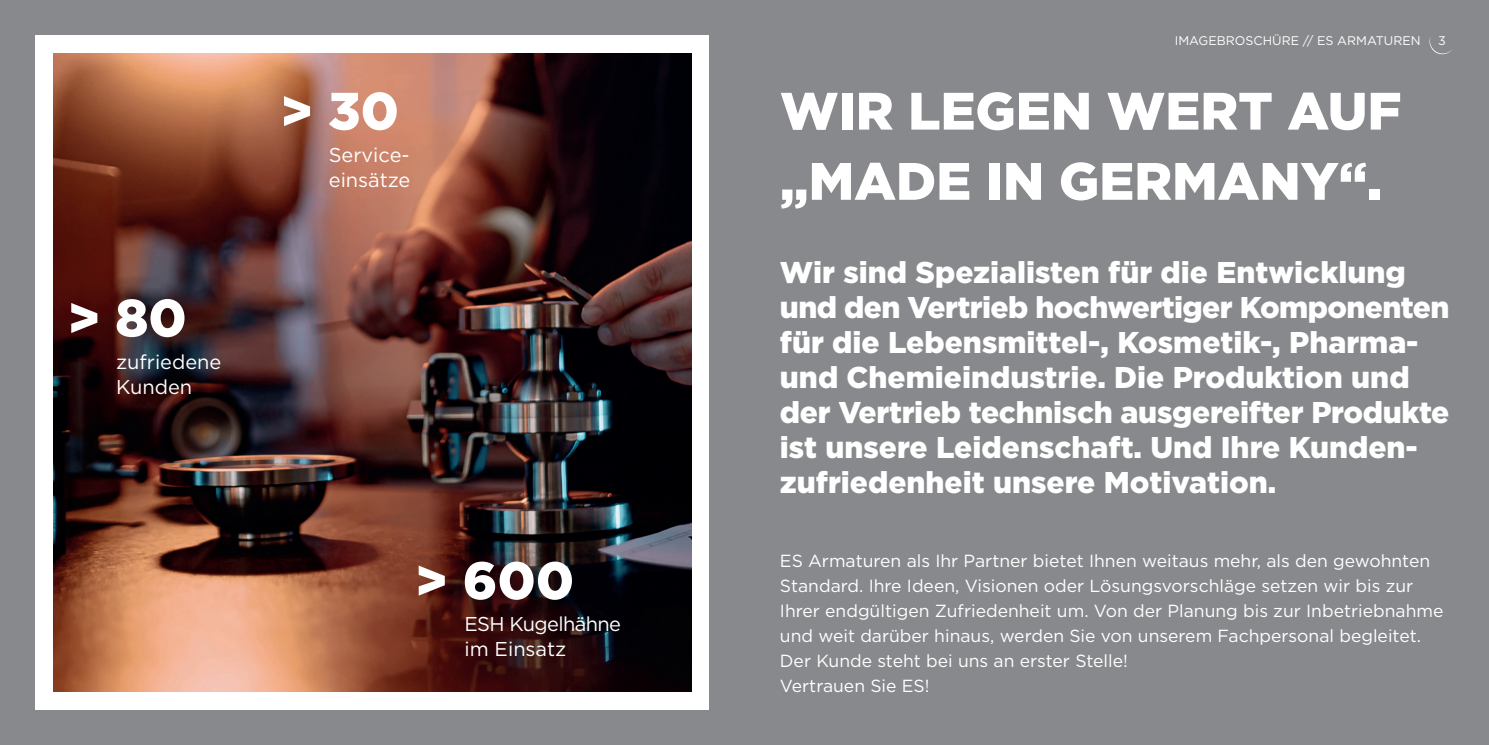
<style>
.page{position:relative;width:1489px;height:745px;background:#fff}
.page>*{position:absolute;margin:0;border:0;box-sizing:border-box;transform-origin:0 0}
.t1{font:900 52.5px/70.1px "Gotham";color:#fff}
.t2{font:900 30px/35px "Gotham";color:#fff}
.t3{font:20px/25px "Gotham";color:#fff}
.t4{font:20px/25px "Gotham";letter-spacing:-.03em;color:#fff}
.t5{font:17.5px/25px "Gotham";color:#fff}
.t6{font:12.5px "Gotham";color:#fff}
</style>
<div class="page">
<div style="left:0;top:0;width:1488px;height:744px;background:#87898c"></div>
<div style="left:35px;top:35px;width:674px;height:674px;background:#fff"></div>
<img style="left:53px;top:53px;width:638px;height:638px">
<svg style="left:1429px;top:37px;width:23px;height:17px"></svg>
<h1 class="t1" style="left:67px;top:282px;width:121px">&gt; 80</h1>
<p class="t3" style="left:116px;top:348px;width:107px">zufriedene<br>Kunden</p>
<h1 class="t1" style="left:280px;top:75px;width:121px">&gt; 30</h1>
<p class="t3" style="left:329px;top:142px;width:83px">Service&shy;einsätze</p>
<h1 class="t1" style="left:414px;top:544px;width:161px">&gt; 600</h1>
<p class="t4" style="left:464px;top:611px;width:158px">ESH Kugelhähne im Einsatz</p>
<p class="t6" style="left:1174px;top:33px;width:247px">IMAGEBROSCHÜRE // ES ARMATUREN</p>
<p class="t6" style="left:1437px;top:33px;width:9px">3</p>
<h1 class="t1" style="left:780px;top:75px;width:623px">WIR LEGEN WERT AUF „MADE IN GERMANY“.</h1>
<p class="t2" style="left:780px;top:254px;width:671px">Wir sind Spezialisten für die Entwicklung und den Vertrieb hochwertiger Komponenten für die Lebensmittel-, Kosmetik-, Pharma&shy;und Chemieindustrie. Die Produktion und der Vertrieb technisch ausgereifter Produkte ist unsere Leidenschaft. Und Ihre Kunden&shy;zufriedenheit unsere Motivation.</p>
<p class="t5" style="left:780px;top:547px;width:665px">ES Armaturen als Ihr Partner bietet Ihnen weitaus mehr, als den gewohnten Standard. Ihre Ideen, Visionen oder Lösungsvorschläge setzen wir bis zur Ihrer endgültigen Zufriedenheit um. Von der Planung bis zur Inbetriebnahme und weit darüber hinaus, werden Sie von unserem Fachpersonal begleitet.<br>Der Kunde steht bei uns an erster Stelle!<br>Vertrauen Sie ES!</p>
</div>
